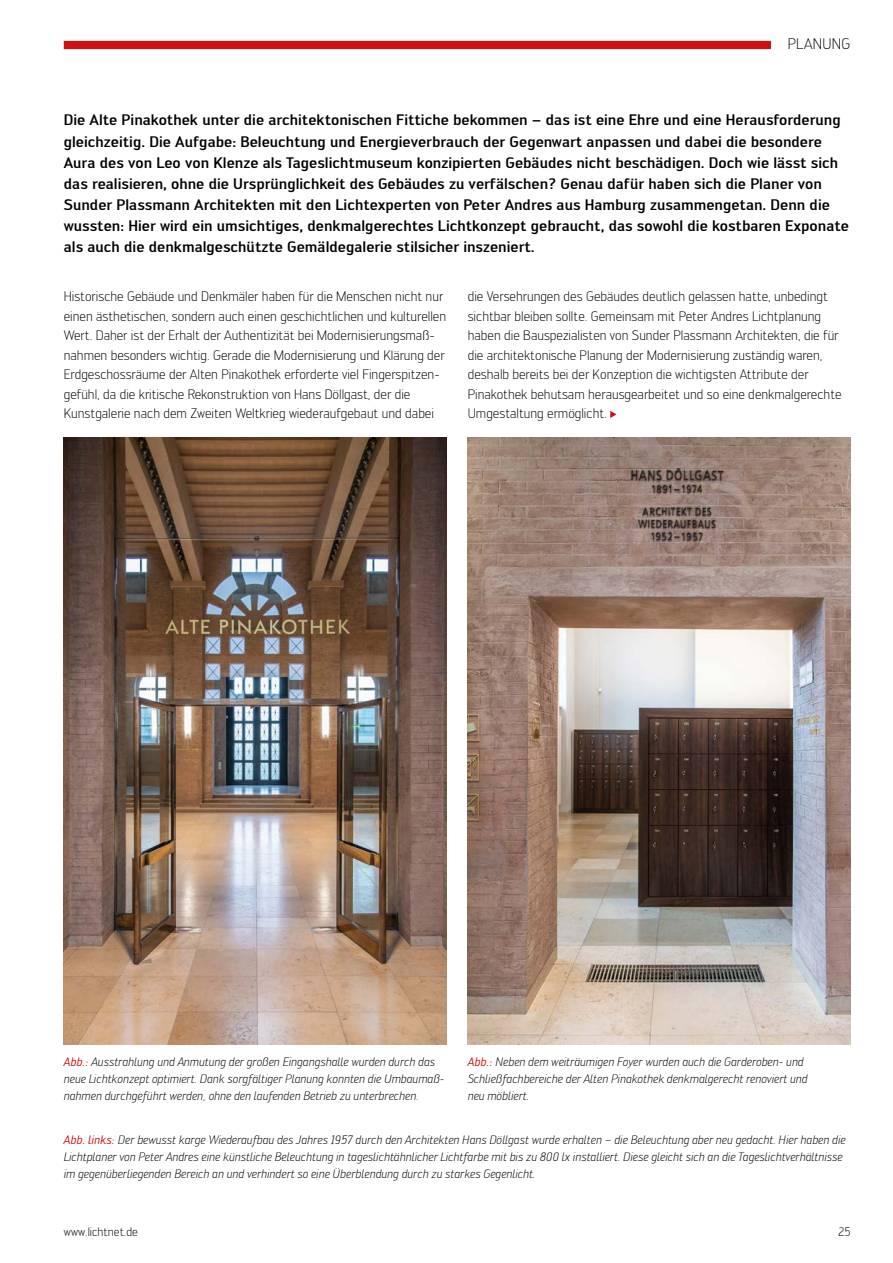
<style>
.page{position:relative;width:893px;height:1263px;background:#fff}
.page>*{position:absolute;margin:0;border:0;box-sizing:border-box;transform-origin:0 0}
.t1{font:500 15px/21px "Engel";color:#000}
.t2{font:300 15px "Engel";letter-spacing:.02em;color:#000}
.t3{font:300 13.5px/19.5px "Engel";color:#000}
.t4{font:italic 300 12px/16.8px "Engel";color:#000}
.t5{font:300 12px "Engel";color:#000}
.s1{font-weight:400;color:#cd1013}
</style>
<div class="page">
<div style="left:64px;top:41px;width:786px;height:8px;background:#cd1013"></div>
<div style="left:771px;top:36px;width:96px;height:14px;background:#fff"></div>
<svg style="left:610px;top:411px;width:6px;height:7px"></svg>
<img style="left:64px;top:437px;width:382px;height:607px">
<img style="left:468px;top:437px;width:382px;height:607px">
<p class="t2" style="left:788px;top:35px;width:64px">Planung</p>
<p class="t1" style="left:64px;top:110px;width:787px">Die Alte Pinakothek unter die architektonischen Fittiche bekommen – das ist eine Ehre und eine Herausforderung gleichzeitig. Die Aufgabe: Beleuchtung und Energieverbrauch der Gegenwart anpassen und dabei die besondere Aura des von Leo von Klenze als Tageslichtmuseum konzipierten Gebäudes nicht beschädigen. Doch wie lässt sich das realisieren, ohne die Ursprünglichkeit des Gebäudes zu verfälschen? Genau dafür haben sich die Planer von Sunder Plassmann Architekten mit den Lichtexperten von Peter Andres aus Hamburg zusammengetan. Denn die wussten: Hier wird ein umsichtiges, denkmalgerechtes Lichtkonzept gebraucht, das sowohl die kostbaren Exponate als auch die denkmalgeschützte Gemäldegalerie stilsicher inszeniert.</p>
<p class="t3" style="left:64px;top:287px;width:384px">Historische Gebäude und Denkmäler haben für die Menschen nicht nur einen ästhetischen, sondern auch einen geschichtlichen und kulturellen Wert. Daher ist der Erhalt der Authentizität bei Modernisierungsmaß&shy;nahmen besonders wichtig. Gerade die Modernisierung und Klärung der Erdgeschossräume der Alten Pinakothek erforderte viel Fingerspitzen&shy;gefühl, da die kritische Rekonstruktion von Hans Döllgast, der die Kunstgalerie nach dem Zweiten Weltkrieg wiederaufgebaut und dabei</p>
<p class="t3" style="left:468px;top:287px;width:375px">die Versehrungen des Gebäudes deutlich gelassen hatte, unbedingt sichtbar bleiben sollte. Gemeinsam mit Peter Andres Lichtplanung haben die Bauspezialisten von Sunder Plassmann Architekten, die für die architektonische Planung der Modernisierung zuständig waren, deshalb bereits bei der Konzeption die wichtigsten Attribute der Pinakothek behutsam herausgearbeitet und so eine denkmalgerechte Umgestaltung ermöglicht.</p>
<p class="t4" style="left:64px;top:1054px;width:382px"><span class="s1">Abb.:</span> Ausstrahlung und Anmutung der großen Eingangshalle wurden durch das neue Lichtkonzept optimiert. Dank sorgfältiger Planung konnten die Umbaumaß&shy;nahmen durchgeführt werden, ohne den laufenden Betrieb zu unterbrechen.</p>
<p class="t4" style="left:468px;top:1054px;width:341px"><span class="s1">Abb.:</span> Neben dem weiträumigen Foyer wurden auch die Garderoben- und<br>Schließfachbereiche der Alten Pinakothek denkmalgerecht renoviert und neu möbliert.</p>
<p class="t4" style="left:64px;top:1132px;width:783px"><span class="s1">Abb. links:</span> Der bewusst karge Wiederaufbau des Jahres 1957 durch den Architekten Hans Döllgast wurde erhalten – die Beleuchtung aber neu gedacht. Hier haben die<br>Lichtplaner von Peter Andres eine künstliche Beleuchtung in tageslichtähnlicher Lichtfarbe mit bis zu 800 lx installiert. Diese gleicht sich an die Tageslichtverhältnisse im gegenüberliegenden Bereich an und verhindert so eine Überblendung durch zu starkes Gegenlicht.</p>
<p class="t5" style="left:64px;top:1225px;width:76px">www.lichtnet.de</p>
<p class="t5" style="left:838px;top:1225px;width:14px">25</p>
</div>
